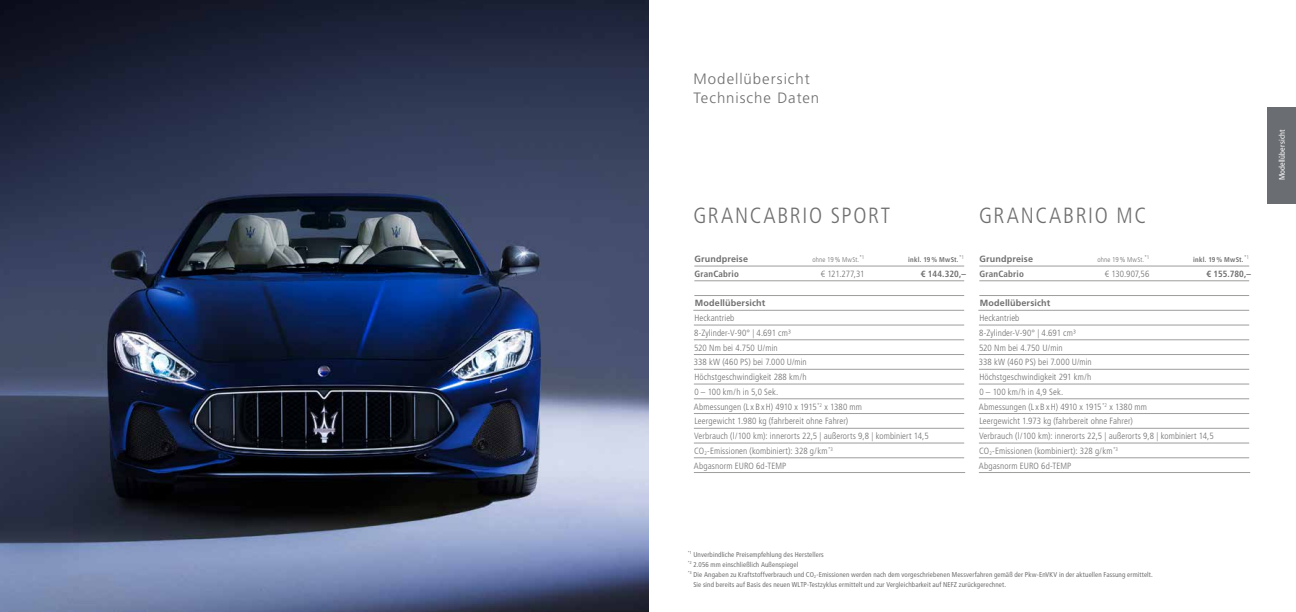
<style>
.page{position:relative;width:1296px;height:612px;background:#fff}
.page>*{position:absolute;margin:0;border:0;box-sizing:border-box;transform-origin:0 0}
.t1{font:300 condensed 22px "Frutiger LT Std";letter-spacing:.075em;color:#706f6f}
.t2{font:300 15px/19px "Frutiger LT Std";letter-spacing:.06em;color:#706f6f}
.t3{font:300 condensed 9px "Frutiger LT Std";letter-spacing:.01em;color:#706f6f}
.t4{font:700 9px "Frutiger LT Std";letter-spacing:.015em;color:#706f6f}
.t5{font:700 condensed 9px "Frutiger LT Std";letter-spacing:.02em;color:#706f6f}
.t6{font:condensed 8px "Frutiger LT Std";letter-spacing:.015em;color:#fff}
.t7{font:condensed 7px "Frutiger LT Std";letter-spacing:.015em;color:#706f6f}
.t8{font:700 condensed 7px "Frutiger LT Std";letter-spacing:.025em;color:#706f6f}
.t9{font:300 condensed 7px "Frutiger LT Std";letter-spacing:.02em;color:#706f6f}
</style>
<div class="page">
<div style="left:1267px;top:107px;width:28px;height:96px;background:#6a6d71"></div>
<img style="left:0;top:0;width:648px;height:612px">
<hr style="left:693px;top:310px;width:271px;height:1px;background:#9d9d9c">
<hr style="left:978px;top:310px;width:271px;height:1px;background:#9d9d9c">
<hr style="left:694px;top:325px;width:270px;height:1px;background:#9d9d9c">
<hr style="left:978px;top:325px;width:271px;height:1px;background:#9d9d9c">
<hr style="left:694px;top:340px;width:270px;height:1px;background:#9d9d9c">
<hr style="left:978px;top:340px;width:271px;height:1px;background:#9d9d9c">
<hr style="left:694px;top:354px;width:270px;height:1px;background:#9d9d9c">
<hr style="left:978px;top:354px;width:271px;height:1px;background:#9d9d9c">
<hr style="left:694px;top:369px;width:270px;height:1px;background:#9d9d9c">
<hr style="left:978px;top:369px;width:271px;height:1px;background:#9d9d9c">
<hr style="left:694px;top:384px;width:270px;height:1px;background:#9d9d9c">
<hr style="left:978px;top:384px;width:271px;height:1px;background:#9d9d9c">
<hr style="left:694px;top:399px;width:270px;height:1px;background:#9d9d9c">
<hr style="left:978px;top:399px;width:271px;height:1px;background:#9d9d9c">
<hr style="left:694px;top:413px;width:270px;height:1px;background:#9d9d9c">
<hr style="left:978px;top:413px;width:271px;height:1px;background:#9d9d9c">
<hr style="left:694px;top:428px;width:270px;height:1px;background:#9d9d9c">
<hr style="left:978px;top:428px;width:271px;height:1px;background:#9d9d9c">
<hr style="left:694px;top:443px;width:270px;height:1px;background:#9d9d9c">
<hr style="left:978px;top:443px;width:271px;height:1px;background:#9d9d9c">
<hr style="left:694px;top:458px;width:270px;height:1px;background:#9d9d9c">
<hr style="left:978px;top:458px;width:271px;height:1px;background:#9d9d9c">
<hr style="left:694px;top:472px;width:271px;height:1px;background:#9d9d9c">
<hr style="left:978px;top:472px;width:272px;height:1px;background:#9d9d9c">
<hr style="left:694px;top:266px;width:270px;height:1px;background:#9d9d9c">
<hr style="left:979px;top:266px;width:270px;height:1px;background:#9d9d9c">
<hr style="left:694px;top:281px;width:270px;height:1px;background:#9d9d9c">
<hr style="left:979px;top:281px;width:270px;height:1px;background:#9d9d9c">
<hr style="left:694px;top:295px;width:270px;height:1px;background:#9d9d9c">
<hr style="left:979px;top:295px;width:270px;height:1px;background:#9d9d9c">
<h2 class="t2" style="left:693px;top:70px;width:127px">Modellübersicht<br>Technische Daten</h2>
<h1 class="t1" style="left:693px;top:203px;width:198px">GRANCABRIO SPORT</h1>
<h1 class="t1" style="left:979px;top:203px;width:169px">GRANCABRIO MC</h1>
<p class="t4" style="left:694px;top:254px;width:55px">Grundpreise</p>
<p class="t9" style="left:812px;top:256px;width:54px">ohne 19% MwSt.<sup>*1</sup></p>
<p class="t8" style="left:908px;top:255px;width:57px">inkl. 19% MwSt.<sup>*1</sup></p>
<p class="t4" style="left:979px;top:254px;width:55px">Grundpreise</p>
<p class="t9" style="left:1097px;top:256px;width:54px">ohne 19% MwSt.<sup>*1</sup></p>
<p class="t8" style="left:1193px;top:255px;width:57px">inkl. 19% MwSt.<sup>*1</sup></p>
<p class="t5" style="left:694px;top:268px;width:46px">GranCabrio</p>
<p class="t3" style="left:820px;top:269px;width:45px">€ 121.277,31</p>
<p class="t5" style="left:920px;top:268px;width:47px">€ 144.320,–</p>
<p class="t5" style="left:979px;top:268px;width:46px">GranCabrio</p>
<p class="t3" style="left:1104px;top:269px;width:46px">€ 130.907,56</p>
<p class="t5" style="left:1206px;top:268px;width:46px">€ 155.780,–</p>
<p class="t4" style="left:695px;top:298px;width:72px">Modellübersicht</p>
<p class="t4" style="left:979px;top:298px;width:72px">Modellübersicht</p>
<p class="t3" style="left:694px;top:313px;width:42px">Heckantrieb</p>
<p class="t3" style="left:979px;top:313px;width:42px">Heckantrieb</p>
<p class="t3" style="left:694px;top:328px;width:98px">8-Zylinder-V-90° | 4.691 cm³</p>
<p class="t3" style="left:979px;top:328px;width:98px">8-Zylinder-V-90° | 4.691 cm³</p>
<p class="t3" style="left:694px;top:342px;width:85px">520 Nm bei 4.750 U/min</p>
<p class="t3" style="left:979px;top:342px;width:85px">520 Nm bei 4.750 U/min</p>
<p class="t3" style="left:693px;top:357px;width:114px">338 kW (460 PS) bei 7.000 U/min</p>
<p class="t3" style="left:978px;top:357px;width:114px">338 kW (460 PS) bei 7.000 U/min</p>
<p class="t3" style="left:694px;top:372px;width:114px">Höchstgeschwindigkeit 288 km/h</p>
<p class="t3" style="left:979px;top:372px;width:114px">Höchstgeschwindigkeit 291 km/h</p>
<p class="t3" style="left:694px;top:387px;width:85px">0 – 100 km/h in 5,0 Sek.</p>
<p class="t3" style="left:979px;top:387px;width:85px">0 – 100 km/h in 4,9 Sek.</p>
<p class="t3" style="left:694px;top:401px;width:169px">Abmessungen (Lx B xH) 4910 x 1915<sup>*2</sup> x 1380 mm</p>
<p class="t3" style="left:979px;top:401px;width:169px">Abmessungen (Lx B xH) 4910 x 1915<sup>*2</sup> x 1380 mm</p>
<p class="t3" style="left:694px;top:416px;width:155px">Leergewicht 1.980 kg (fahrbereit ohne Fahrer)</p>
<p class="t3" style="left:979px;top:416px;width:155px">Leergewicht 1.973 kg (fahrbereit ohne Fahrer)</p>
<p class="t3" style="left:694px;top:431px;width:236px">Verbrauch (l/100 km): innerorts 22,5 | außerorts 9,8 | kombiniert 14,5</p>
<p class="t3" style="left:979px;top:431px;width:236px">Verbrauch (l/100 km): innerorts 22,5 | außerorts 9,8 | kombiniert 14,5</p>
<p class="t3" style="left:694px;top:446px;width:140px">CO<sub>2</sub>-Emissionen (kombiniert): 328 g/km<sup>*3</sup></p>
<p class="t3" style="left:979px;top:446px;width:140px">CO<sub>2</sub>-Emissionen (kombiniert): 328 g/km<sup>*3</sup></p>
<p class="t3" style="left:694px;top:460px;width:94px">Abgasnorm EURO 6d-TEMP</p>
<p class="t3" style="left:979px;top:460px;width:94px">Abgasnorm EURO 6d-TEMP</p>
<p class="t6" style="left:1277px;top:180px;width:52px;rotate:-90deg">Modellübersicht</p>
<p class="t7" style="left:687px;top:550px;width:138px"><sup>*1</sup> Unverbindliche Preisempfehlung des Herstellers</p>
<p class="t7" style="left:687px;top:560px;width:112px"><sup>*2</sup> 2.056 mm einschließlich Außenspiegel</p>
<p class="t7" style="left:687px;top:570px;width:466px"><sup>*3</sup> Die Angaben zu Kraftstoffverbrauch und CO<sub>2</sub>-Emissionen werden nach dem vorgeschriebenen Messverfahren gemäß der Pkw-EnVKV in der aktuellen Fassung ermittelt.</p>
<p class="t7" style="left:693px;top:580px;width:314px">Sie sind bereits auf Basis des neuen WLTP-Testzyklus ermittelt und zur Vergleichbarkeit auf NEFZ zurückgerechnet.</p>
</div>
